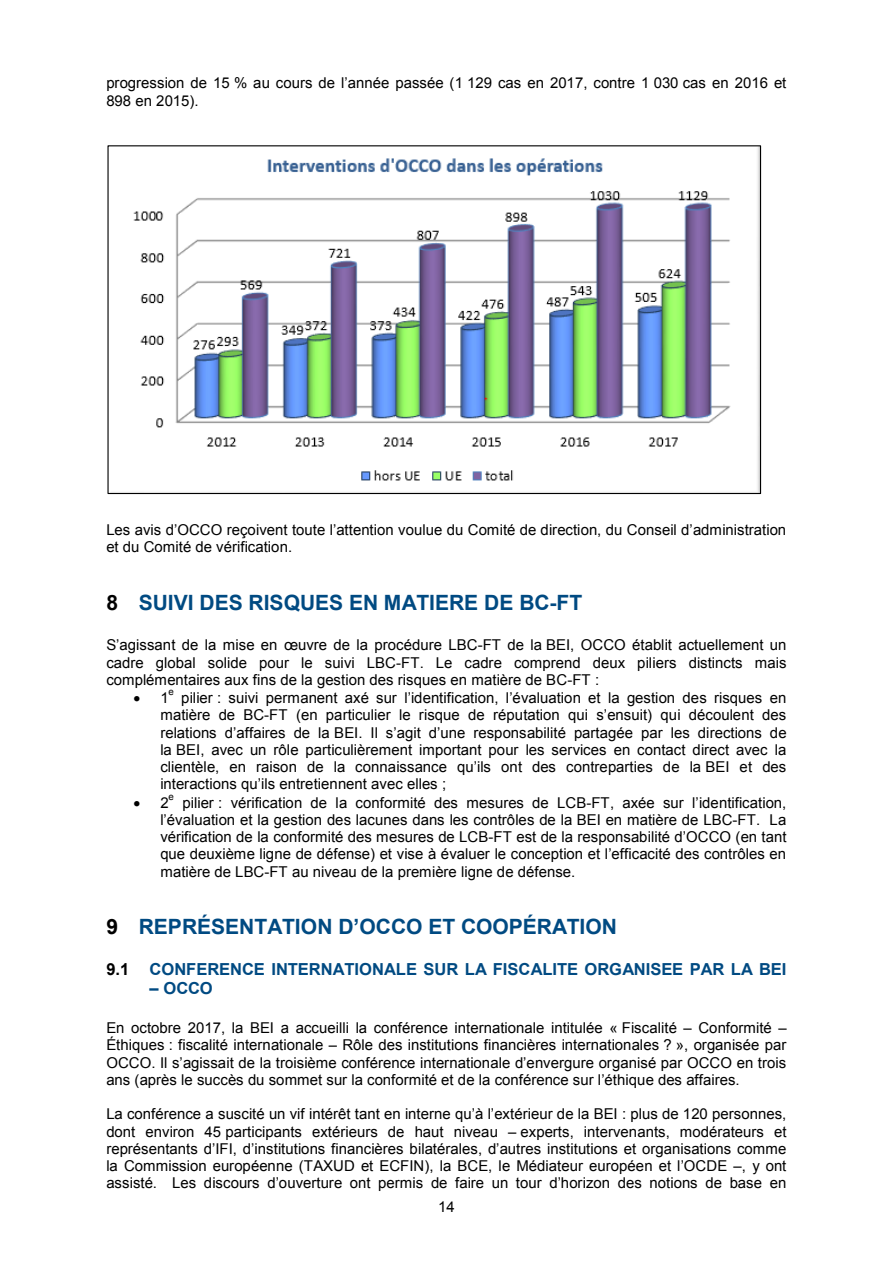
<style>
.page{position:relative;width:893px;height:1263px;background:#fff}
.page>*{position:absolute;margin:0;border:0;box-sizing:border-box;transform-origin:0 0}
.t1{font:700 21px "Arial";color:#004a82}
.t2{font:700 16.5px "Arial";letter-spacing:-.005em;color:#004a82}
.t3{font:15px/17.2px "Arial";color:#000;text-align:justify}
.t4{font:9.75px "Arial";color:#000}
.s1{color:#000}
</style>
<div class="page">
<img style="left:133px;top:147px;width:626px;height:345px">
<p class="t3" style="left:106px;top:74px;width:682px">progression de 15 % au cours de l’année passée (1 129 cas en 2017, contre 1 030 cas en 2016 et<br>898 en 2015).</p>
<p class="t3" style="left:106px;top:521px;width:681px">Les avis d’OCCO reçoivent toute l’attention voulue du Comité de direction, du Conseil d’administration et du Comité de vérification.</p>
<h1 class="t1" style="left:106px;top:589px;width:477px"><span class="s1">8</span> SUIVI DES RISQUES EN MATIERE DE BC-FT</h1>
<p class="t3" style="left:106px;top:636px;width:682px">S’agissant de la mise en œuvre de la procédure LBC-FT de la BEI, OCCO établit actuellement un cadre global solide pour le suivi LBC-FT. Le cadre comprend deux piliers distincts mais complémentaires aux fins de la gestion des risques en matière de BC-FT :</p>
<p class="t3" style="left:133px;top:689px;width:37px">• 1</p>
<p class="t4" style="left:169px;top:685px;width:7px">e</p>
<p class="t3" style="left:160px;top:689px;width:628px;text-indent:21px">pilier : suivi permanent axé sur l’identification, l’évaluation et la gestion des risques en matière de BC-FT (en particulier le risque de réputation qui s’ensuit) qui découlent des relations d’affaires de la BEI. Il s’agit d’une responsabilité partagée par les directions de la BEI, avec un rôle particulièrement important pour les services en contact direct avec la clientèle, en raison de la connaissance qu’ils ont des contreparties de la BEI et des interactions qu’ils entretiennent avec elles ;</p>
<p class="t3" style="left:133px;top:794px;width:37px">• 2</p>
<p class="t4" style="left:169px;top:790px;width:7px">e</p>
<p class="t3" style="left:160px;top:794px;width:628px;text-indent:22px">pilier : vérification de la conformité des mesures de LCB-FT, axée sur l’identification, l’évaluation et la gestion des lacunes dans les contrôles de la BEI en matière de LBC-FT. La vérification de la conformité des mesures de LCB-FT est de la responsabilité d’OCCO (en tant que deuxième ligne de défense) et vise à évaluer le conception et l’efficacité des contrôles en matière de LBC-FT au niveau de la première ligne de défense.</p>
<h1 class="t1" style="left:106px;top:913px;width:512px"><span class="s1">9</span> REPRÉSENTATION D’OCCO ET COOPÉRATION</h1>
<h1 class="t2" style="left:106px;top:958px;width:682px"><span class="s1">9.1</span> CONFERENCE INTERNATIONALE SUR LA FISCALITE ORGANISEE PAR LA BEI</h1>
<h1 class="t2" style="left:150px;top:978px;width:65px">– OCCO</h1>
<p class="t3" style="left:106px;top:1019px;width:682px">En octobre 2017, la BEI a accueilli la conférence internationale intitulée « Fiscalité – Conformité – Éthiques : fiscalité internationale – Rôle des institutions financières internationales ? », organisée par OCCO. Il s’agissait de la troisième conférence internationale d’envergure organisé par OCCO en trois ans (après le succès du sommet sur la conformité et de la conférence sur l’éthique des affaires.</p>
<p class="t3" style="left:106px;top:1105px;width:682px">La conférence a suscité un vif intérêt tant en interne qu’à l’extérieur de la BEI : plus de 120 personnes, dont environ 45 participants extérieurs de haut niveau – experts, intervenants, modérateurs et représentants d’IFI, d’institutions financières bilatérales, d’autres institutions et organisations comme la Commission européenne (TAXUD et ECFIN), la BCE, le Médiateur européen et l’OCDE –, y ont assisté. Les discours d’ouverture ont permis de faire un tour d’horizon des notions de base en</p>
<p class="t3" style="left:438px;top:1198px;width:18px">14</p>
</div>
